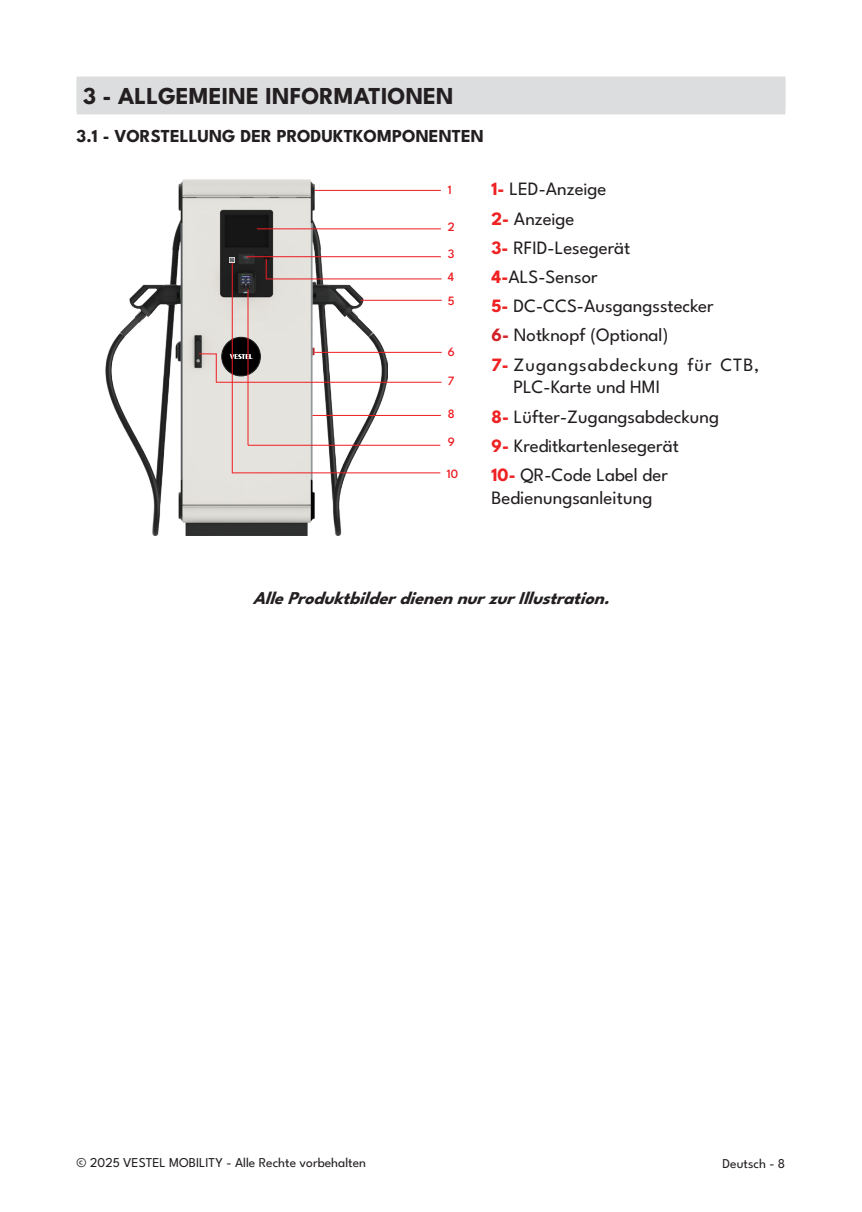
<style>
.page{position:relative;width:862px;height:1212px;background:#fff}
.page>*{position:absolute;margin:0;border:0;box-sizing:border-box;transform-origin:0 0}
.Heading_01{font:700 24.3px "League Spartan";color:#231f20}
.Body_text{font:18.9px/22.5px "League Spartan";color:#231f20}
.Body_text-2{font:18.9px/22.5px "League Spartan";letter-spacing:.045em;color:#231f20}
.Subhead_1{font:700 18.22px "League Spartan";color:#231f20}
.Body_text_bold{font:italic 700 18px "League Spartan";color:#231f20}
.t1{font:13.5px "League Spartan";color:#231f20}
.t2{font:500 12.83px/27.9px "League Spartan";color:#ee1d23}
.s1{font-weight:700;color:#ee2123}
.s2{font-weight:700;color:#d1232a}
</style>
<div class="page">
<div style="left:77px;top:77px;width:707px;height:33px;background:#dcdddf"></div>
<div style="left:77px;top:78px;width:707px;height:36px;background:#dcdddf"></div>
<img style="left:106px;top:180px;width:281px;height:355px">
<hr style="left:314px;top:190px;width:126px;height:1px;background:#ee1d23">
<hr style="left:257px;top:228px;width:183px;height:1px;background:#ee1d23">
<hr style="left:246px;top:256px;width:194px;height:1px;background:#ee1d23">
<svg style="left:266px;top:259px;width:1px;height:19px"></svg>
<hr style="left:266px;top:278px;width:175px;height:1px;background:#ee1d23">
<hr style="left:360px;top:300px;width:81px;height:1px;background:#ee1d23">
<hr style="left:312px;top:415px;width:128px;height:1px;background:#ee1d23">
<hr style="left:314px;top:352px;width:127px;height:1px;background:#ee1d23">
<div style="left:222px;top:337px;width:38px;height:39px;background:#000001;border-radius:50%"></div>
<div style="left:221px;top:337px;width:40px;height:39px;border:1px solid #231f20;border-radius:50%"></div>
<svg style="left:229px;top:354px;width:23px;height:5px"></svg>
<hr style="left:216px;top:353px;width:1px;height:30px;background:#ee1d23">
<hr style="left:216px;top:382px;width:225px;height:1px;background:#ee1d23">
<svg style="left:199px;top:353px;width:17px;height:1px"></svg>
<hr style="left:247px;top:289px;width:1px;height:156px;background:#ee1d23">
<hr style="left:248px;top:445px;width:192px;height:1px;background:#ee1d23">
<hr style="left:232px;top:263px;width:1px;height:210px;background:#ee1d23">
<hr style="left:232px;top:472px;width:208px;height:1px;background:#ee1d23">
<svg style="left:230px;top:258px;width:4px;height:5px"></svg>
<p class="Heading_01" style="left:83px;top:77px;width:372px">3 - ALLGEMEINE INFORMATIONEN</p>
<p class="Subhead_1" style="left:77px;top:121px;width:409px">3.1 - VORSTELLUNG DER PRODUKTKOMPONENTEN</p>
<p class="t2" style="left:447px;top:174px;width:5px">1</p>
<p class="t2" style="left:447px;top:211px;width:9px">2<br>3</p>
<p class="t2" style="left:447px;top:264px;width:8px;line-height:23.6px">4<br>5</p>
<p class="t2" style="left:447px;top:336px;width:9px">6</p>
<p class="t2" style="left:447px;top:366px;width:8px">7</p>
<p class="t2" style="left:447px;top:398px;width:9px">8</p>
<p class="t2" style="left:447px;top:427px;width:9px">9</p>
<p class="t2" style="left:446px;top:458px;width:13px">10</p>
<p class="Body_text" style="left:491px;top:176px;width:116px"><span class="s1">1-</span> LED-Anzeige</p>
<p class="Body_text" style="left:491px;top:205px;width:84px"><span class="s1">2-</span> Anzeige</p>
<p class="Body_text" style="left:491px;top:234px;width:140px"><span class="s1">3-</span> RFID-Lesegerät</p>
<p class="Body_text" style="left:491px;top:264px;width:108px"><span class="s1">4-</span>ALS-Sensor</p>
<p class="Body_text" style="left:491px;top:293px;width:224px"><span class="s1">5-</span> DC-CCS-Ausgangsstecker</p>
<p class="Body_text" style="left:491px;top:322px;width:178px"><span class="s2">6-</span> Notknopf (Optional)</p>
<p class="Body_text-2" style="left:513px;top:351px;width:247px;text-indent:-22px"><span class="s1">7-</span> Zugangsabdeckung für CTB,<br>PLC-Karte und HMI</p>
<p class="Body_text" style="left:491px;top:403px;width:229px"><span class="s1">8-</span> Lüfter-Zugangsabdeckung</p>
<p class="Body_text" style="left:491px;top:432px;width:189px"><span class="s1">9-</span> Kreditkartenlesegerät</p>
<p class="Body_text" style="left:491px;top:462px;width:178px"><span class="s1">10-</span> QR-Code Label der<br>Bedienungsanleitung</p>
<p class="Body_text_bold" style="left:252px;top:583px;width:366px">AlleProduktbilderdienennurzurIllustration.</p>
<p class="t1" style="left:77px;top:1152px;width:291px">© 2025 VESTEL MOBILITY - Alle Rechte vorbehalten</p>
<p class="t1" style="left:722px;top:1153px;width:64px">Deutsch - 8</p>
</div>
